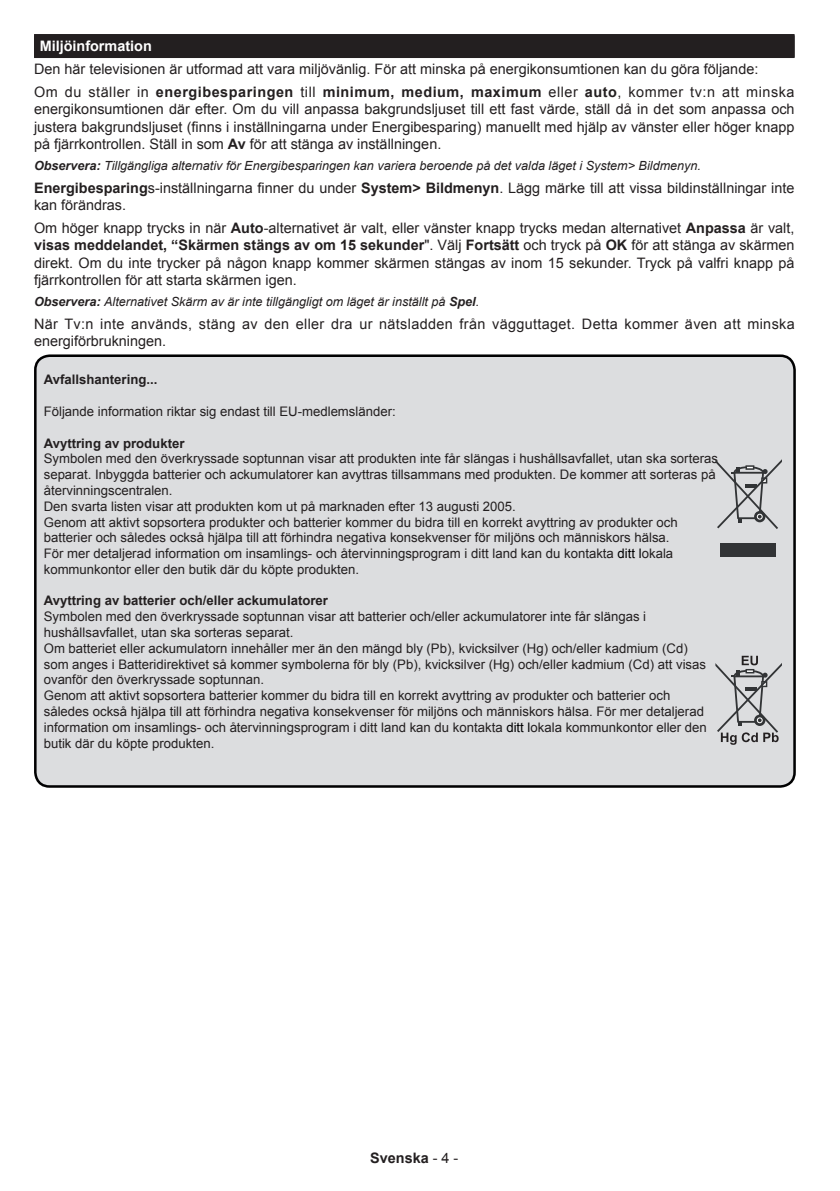
<style>
.page{position:relative;width:840px;height:1191px;background:#fff}
.page>*{position:absolute;margin:0;border:0;box-sizing:border-box;transform-origin:0 0}
.t1{font:14.4px/17.2px "Arial";color:#231f20}
.t2{font:14.4px/17.2px "Arial";letter-spacing:.025em;color:#231f20}
.t3{font:700 14.4px "Arial";color:#fff}
.t4{font:700 14.4px "Arial";color:#231f20}
.t5{font:13.2px/15.8px "Arial";color:#231f20}
.t6{font:700 13.2px "Arial";color:#231f20}
.t7{font:italic 12.6px "Arial";color:#231f20}
.s1{font-weight:700}
.s2{color:#000001}
.s3{font-weight:400}
</style>
<div class="page">
<div style="left:34px;top:34px;width:760px;height:24px;background:#231f20"></div>
<div style="left:35px;top:356px;width:759px;height:430px;background:#dcdddf;border-radius:14px"></div>
<div style="left:34px;top:354px;width:761px;height:433px;border:3px solid #000001;border-radius:14px"></div>
<svg style="left:715px;top:459px;width:66px;height:70px"></svg>
<div style="left:720px;top:543px;width:55px;height:13px;background:#323436"></div>
<svg style="left:715px;top:656px;width:66px;height:89px"></svg>
<p class="t3" style="left:40px;top:37px;width:114px">Miljöinformation</p>
<p class="t1" style="left:34px;top:58px;width:761px;line-height:23px">Den här televisionen är utformad att vara miljövänlig. För att minska på energikonsumtionen kan du göra följande:<br>Om du ställer in <span class="s1">energibesparingen</span> till <span class="s1">minimum, medium, maximum</span> eller <span class="s1">auto</span>, kommer tv:n att minska</p>
<p class="t1" style="left:34px;top:101px;width:761px;text-align:justify">energikonsumtionen där efter. Om du vill anpassa bakgrundsljuset till ett fast värde, ställ då in det som anpassa och justera bakgrundsljuset (finns i inställningarna under Energibesparing) manuellt med hjälp av vänster eller höger knapp på fjärrkontrollen. Ställ in som <span class="s1">Av</span> för att stänga av inställningen.</p>
<p class="t7" style="left:34px;top:157px;width:668px"><span class="s1">Observera:</span> Tillgängliga alternativ för Energibesparingen kan variera beroende på det valda läget i System&gt; Bildmenyn.</p>
<p class="t1" style="left:34px;top:179px;width:761px"><span class="s1">Energibesparing</span>s-inställningarna finner du under <span class="s1">System&gt; Bildmenyn</span>. Lägg märke till att vissa bildinställningar inte kan förändras.</p>
<p class="t1" style="left:34px;top:219px;width:761px;text-align:justify">Om höger knapp trycks in när <span class="s1">Auto</span>-alternativet är valt, eller vänster knapp trycks medan alternativet <span class="s1">Anpassa</span> är valt, <span class="s1">visas meddelandet, “Skärmen stängs av om 15 sekunder</span>". Välj <span class="s1">Fortsätt</span> och tryck på <span class="s1">OK</span> för att stänga av skärmen direkt. Om du inte trycker på någon knapp kommer skärmen stängas av inom 15 sekunder. Tryck på valfri knapp på fjärrkontrollen för att starta skärmen igen.</p>
<p class="t7" style="left:34px;top:293px;width:446px"><span class="s1">Observera:</span> Alternativet Skärm av är inte tillgängligt om läget är inställt på <span class="s1">Spel</span>.</p>
<p class="t2" style="left:34px;top:315px;width:761px">När Tv:n inte används, stäng av den eller dra ur nätsladden från vägguttaget. Detta kommer även att minska energiförbrukningen.</p>
<p class="t6" style="left:44px;top:371px;width:115px">Avfallshantering...</p>
<p class="t5" style="left:44px;top:403px;width:353px">Följande information riktar sig endast till EU-medlemsländer:</p>
<p class="t6" style="left:44px;top:434px;width:142px">Avyttring av produkter</p>
<p class="t5" style="left:44px;top:451px;width:675px">Symbolen med den överkryssade soptunnan visar att produkten inte får slängas i hushållsavfallet, utan ska sorteras separat. Inbyggda batterier och ackumulatorer kan avyttras tillsammans med produkten. De kommer att sorteras på återvinningscentralen.<br>Den svarta listen visar att produkten kom ut på marknaden efter 13 augusti 2005.<br>Genom att aktivt sopsortera produkter och batterier kommer du bidra till en korrekt avyttring av produkter och batterier och således också hjälpa till att förhindra negativa konsekvenser för miljöns och människors hälsa.<br>För mer detaljerad information om insamlings- och återvinningsprogram i ditt land kan du kontakta <span class="s2">ditt l</span>okala kommunkontor eller den butik där du köpte produkten.</p>
<p class="t6" style="left:44px;top:592px;width:285px">Avyttring av batterier och/eller ackumulatorer</p>
<p class="t5" style="left:44px;top:609px;width:664px">Symbolen med den överkryssade soptunnan visar att batterier och/eller ackumulatorer inte får slängas i hushållsavfallet, utan ska sorteras separat.<br>Om batteriet eller ackumulatorn innehåller mer än den mängd bly (Pb), kvicksilver (Hg) och/eller kadmium (Cd) som anges i Batteridirektivet så kommer symbolerna för bly (Pb), kvicksilver (Hg) och/eller kadmium (Cd) att visas ovanför den överkryssade soptunnan.<br>Genom att aktivt sopsortera batterier kommer du bidra till en korrekt avyttring av produkter och batterier och således också hjälpa till att förhindra negativa konsekvenser för miljöns och människors hälsa. För mer detaljerad information om insamlings- och återvinningsprogram i ditt land kan du kontakta <span class="s2">ditt l</span>okala kommunkontor eller den butik där du köpte produkten.</p>
<p class="t4" style="left:370px;top:1148px;width:90px">Svenska <span class="s3">- 4 -</span></p>
</div>
